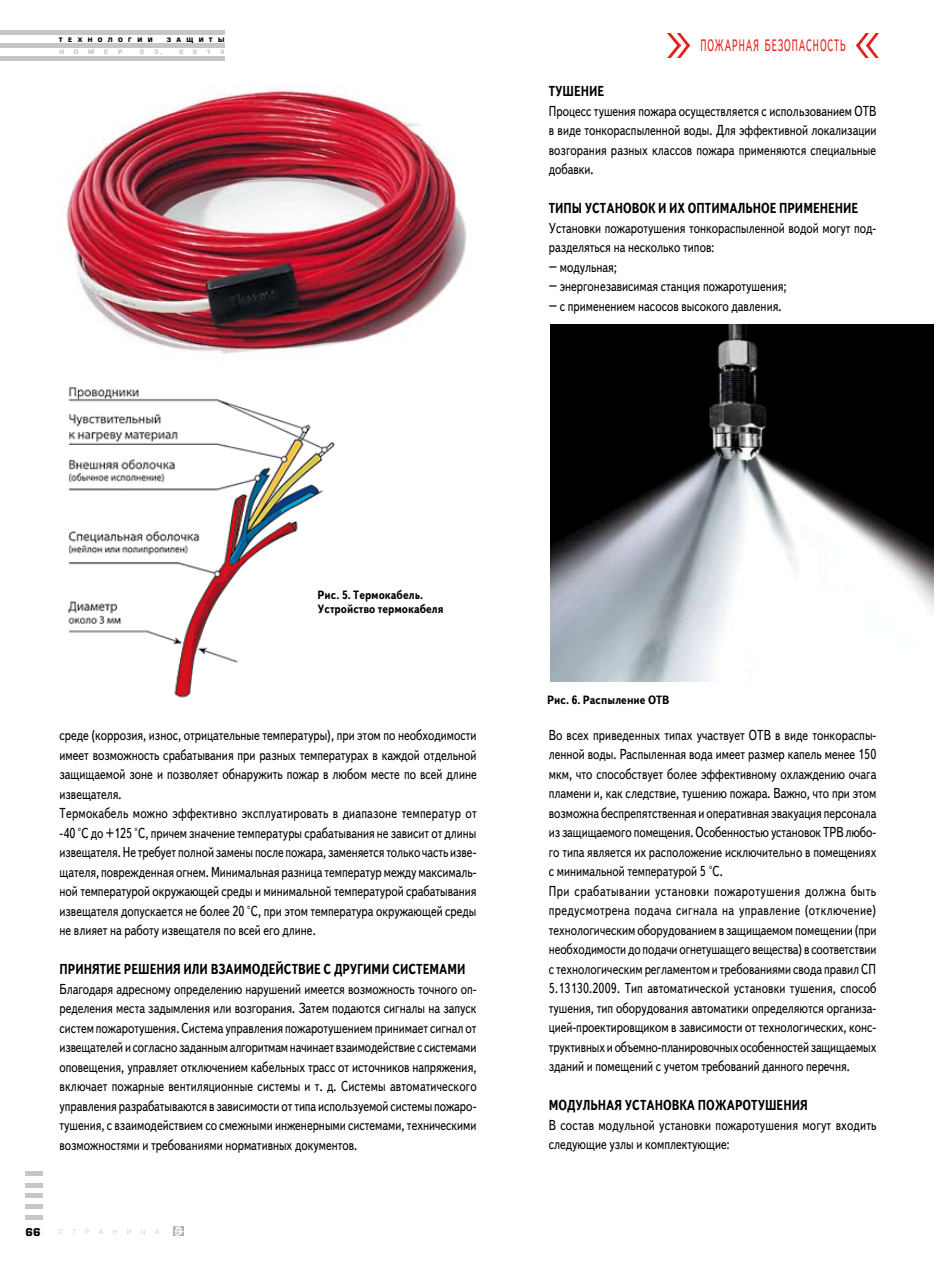
<style>
.page{position:relative;width:936px;height:1263px;background:#fff}
.page>*{position:absolute;margin:0;border:0;box-sizing:border-box;transform-origin:0 0}
.t1{font:16.5px "Text Book C";color:#e32118;scale:.56 1}
.t2{font:14.4px/19.5px "Text Book C";color:#000;scale:.8 1}
.t3{font:700 14.4px "Text Book C";color:#000;scale:.8 1}
.t4{font:700 12px/14.4px "Text Book C";color:#000;scale:.9 1}
.t5{font:700 10.5px "Europe";color:#000}
.t6{font:700 6px "Europe";letter-spacing:.895em;color:#000}
.t7{font:700 6px "Europe";color:#c5c6c8}
.t8{font:6px "Europe";color:#c5c6c8}
</style>
<div class="page">
<div style="left:0;top:30px;width:224px;height:5px;background:#c5c6c8"></div>
<hr style="left:0;top:56px;width:224px;height:4px;background:#c5c6c8">
<div style="left:0;top:43px;width:224px;height:5px;background:#c5c6c8"></div>
<hr style="left:26px;top:1216px;width:17px;height:4px;background:#c5c6c8">
<hr style="left:26px;top:1205px;width:17px;height:4px;background:#c5c6c8">
<div style="left:26px;top:1193px;width:17px;height:5px;background:#c5c6c8"></div>
<hr style="left:26px;top:1183px;width:17px;height:4px;background:#c5c6c8">
<hr style="left:26px;top:1172px;width:17px;height:4px;background:#c5c6c8">
<svg style="left:174px;top:1226px;width:9px;height:9px"></svg>
<img style="left:66px;top:85px;width:400px;height:269px">
<img style="left:68px;top:386px;width:267px;height:312px">
<img style="left:551px;top:324px;width:382px;height:358px">
<img style="left:680px;top:33px;width:9px;height:24px">
<img style="left:667px;top:33px;width:13px;height:24px">
<img style="left:856px;top:33px;width:10px;height:24px">
<img style="left:866px;top:33px;width:12px;height:24px">
<p class="t6" style="left:59px;top:36px;width:95px">ТЕХНОЛОГИИ</p>
<p class="t6" style="left:167px;top:36px;width:59px">ЗАЩИТЫ</p>
<p class="t7" style="left:59px;top:48px;width:6px">Н</p>
<p class="t7" style="left:74px;top:48px;width:6px">О</p>
<p class="t7" style="left:88px;top:48px;width:8px">М</p>
<p class="t7" style="left:104px;top:48px;width:6px">Е</p>
<p class="t7" style="left:118px;top:48px;width:6px">Р</p>
<p class="t7" style="left:140px;top:48px;width:6px">0</p>
<p class="t7" style="left:154px;top:48px;width:10px">3 ,</p>
<p class="t7" style="left:179px;top:48px;width:6px">2</p>
<p class="t7" style="left:193px;top:48px;width:6px">0</p>
<p class="t7" style="left:206px;top:48px;width:6px">1</p>
<p class="t7" style="left:220px;top:48px;width:6px">4</p>
<p class="t1" style="left:700px;top:36px;width:57px">пожарна</p>
<p class="t1" style="left:753px;top:36px;width:69px">я безопасност</p>
<p class="t1" style="left:840px;top:36px;width:11px">ь</p>
<p class="t3" style="left:548px;top:83px;width:71px">Тушение</p>
<p class="t2" style="left:548px;top:101px;width:411px;text-align:justify">Процесс тушения пожара осуществляется с использованием ОТВ в виде тонкораспыленной воды. Для эффективной локализации возгорания разных классов пожара применяются специальные добавки.</p>
<p class="t3" style="left:548px;top:200px;width:388px">Типы установок и их оптимальное прим енение</p>
<p class="t2" style="left:548px;top:218px;width:411px">Установки пожаротушения тонкораспыленной водой могут под&shy;разделяться на несколько типов:</p>
<p class="t2" style="left:548px;top:257px;width:87px">– модульная;</p>
<p class="t2" style="left:548px;top:277px;width:299px">– энергонезависимая станция пожаротушения;</p>
<p class="t2" style="left:548px;top:296px;width:292px">– с применением насосов высокого давления.</p>
<p class="t4" style="left:317px;top:587px;width:142px">Рис. 5. Термокабель.<br>Устройство термокабеля</p>
<p class="t2" style="left:60px;top:726px;width:523px">среде (коррозия, износ, отрицательные температуры), при этом по необходимости имеет возможность срабатывания при разных температурах в каждой отдельной защищаемой зоне и позволяет обнаружить пожар в любом месте по всей длине извещателя.<br>Термокабель можно эффективно эксплуатировать в диапазоне температур от -40 °C до +125 °C, причем значение температуры срабатывания не зависит от длины извещателя. Не требует полной замены после пожара, заменяется только часть изве&shy;щателя, поврежденная огнем. Минимальная разница температур между максималь&shy;ной температурой окружающей среды и минимальной температурой срабатывания извещателя допускается не более 20 °C, при этом температура окружающей среды не влияет на работу извещателя по всей его длине.</p>
<p class="t3" style="left:60px;top:961px;width:509px">П ринятие решения или взаимодействие с другим и системам и</p>
<p class="t2" style="left:60px;top:979px;width:523px;text-align:justify">Благодаря адресному определению нарушений имеется возможность точного оп&shy;ределения места задымления или возгорания. Затем подаются сигналы на запуск систем пожаротушения. Система управления пожаротушением принимает сигнал от извещателей и согласно заданным алгоритмам начинает взаимодействие с системами оповещения, управляет отключением кабельных трасс от источников напряжения, включает пожарные вентиляционные системы и т. д. Системы автоматического управления разрабатываются в зависимости от типа используемой системы пожаро&shy;тушения, с взаимодействием со смежными инженерными системами, техническими возможностями и требованиями нормативных документов.</p>
<p class="t5" style="left:26px;top:1225px;width:17px">66</p>
<p class="t8" style="left:59px;top:1228px;width:6px">С</p>
<p class="t8" style="left:72px;top:1228px;width:5px">Т</p>
<p class="t8" style="left:86px;top:1228px;width:5px">Р</p>
<p class="t8" style="left:99px;top:1228px;width:6px">А</p>
<p class="t8" style="left:113px;top:1228px;width:6px">Н</p>
<p class="t8" style="left:127px;top:1228px;width:6px">И</p>
<p class="t8" style="left:141px;top:1228px;width:6px">Ц</p>
<p class="t8" style="left:155px;top:1228px;width:6px">А</p>
<p class="t4" style="left:547px;top:693px;width:136px">Рис. 6. Распыление ОТВ</p>
<p class="t2" style="left:548px;top:725px;width:411px">Во всех приведенных типах участвует ОТВ в виде тонкораспы&shy;ленной воды. Распыленная вода имеет размер капель менее 150 мкм, что способствует более эффективному охлаждению очага пламени и, как следствие, тушению пожара. Важно, что при этом возможна беспрепятственная и оперативная эвакуация персонала из защищаемого помещения. Особенностью установок ТРВ любо&shy;го типа является их расположение исключительно в помещениях с минимальной температурой 5 °С.<br>При срабатывании установки пожаротушения должна быть предусмотрена подача сигнала на управление (отключение) технологическим оборудованием в защищаемом помещении (при необходимости до подачи огнетушащего вещества) в соответствии с технологическим регламентом и требованиями свода правил СП 5.13130.2009. Тип автоматической установки тушения, способ тушения, тип оборудования автоматики определяются организа&shy;цией-проектировщиком в зависимости от технологических, конс&shy;труктивных и объемно-планировочных особенностей защищаемых зданий и помещений с учетом требований данного перечня.</p>
<p class="t3" style="left:548px;top:1097px;width:325px">Модульная установка пожаротушения</p>
<p class="t2" style="left:548px;top:1115px;width:411px">В состав модульной установки пожаротушения могут входить следующие узлы и комплектующие:</p>
</div>
